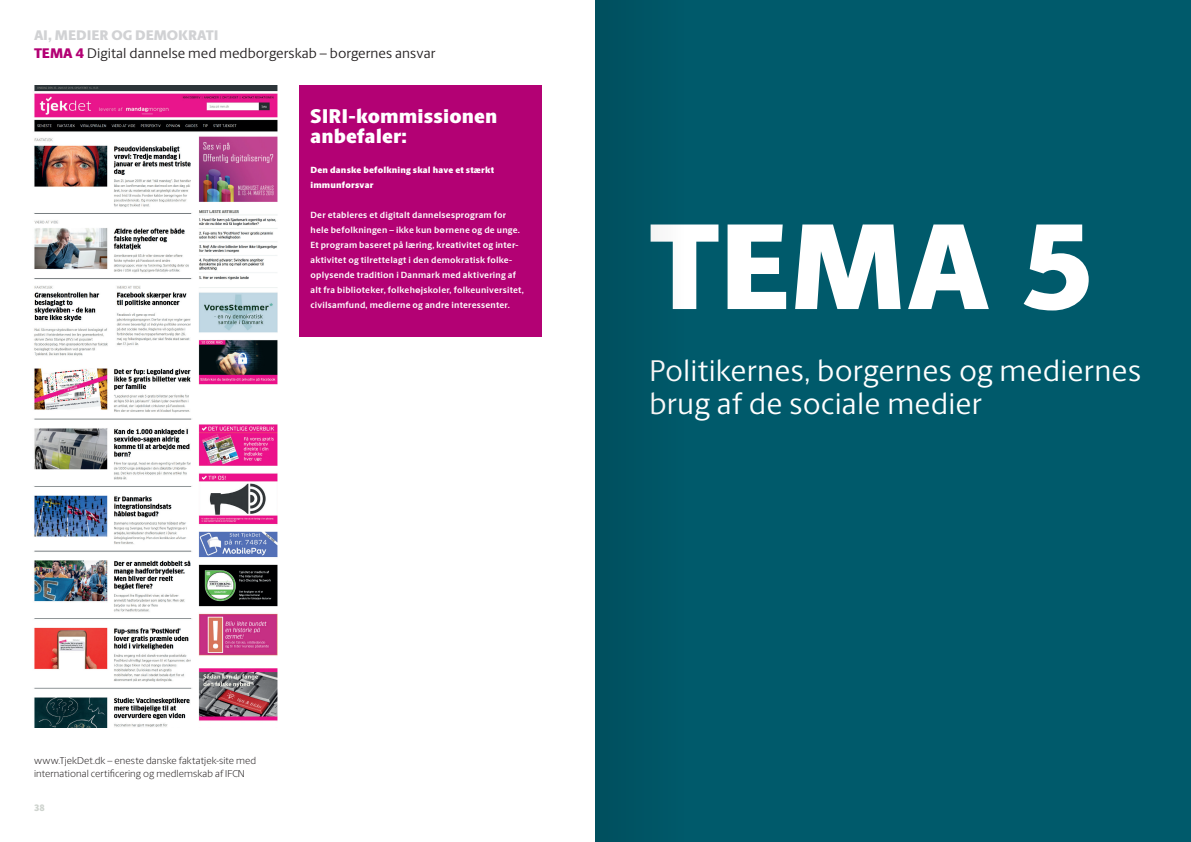
<style>
.page{position:relative;width:1191px;height:842px;background:#fff}
.page>*{position:absolute;margin:0;border:0;box-sizing:border-box;transform-origin:0 0}
.t1{font:800 122.5px "Berlingske Sans PRO";color:#fff}
.t2{font:30px/33px "Berlingske Sans PRO";letter-spacing:.005em;color:#fff}
.t3{font:800 20px/20px "Berlingske Sans PRO";letter-spacing:.005em;color:#fff}
.t4{font:14px/18.5px "Berlingske Sans PRO";color:#231f20}
.t5{font:300 10px/13px "Berlingske Sans PRO";letter-spacing:.01em;color:#231f20}
.t6{font:900 10px "Source Sans Pro";color:#ced3ce}
.t7{font:700 9px/15px "Berlingske Sans PRO";letter-spacing:.025em;color:#fff}
.t8{font:800 9px/15px "Berlingske Sans PRO";letter-spacing:.02em;color:#fff}
.s1{font-weight:800;color:#d1d2d4}
.s2{font-weight:800;color:#b30174}
</style>
<div class="page">
<div style="left:595px;top:0;width:596px;height:842px;background:#005a6b"></div>
<div style="left:299px;top:85px;width:242px;height:252px;background:#b30174"></div>
<img style="left:34px;top:86px;width:244px;height:641px">
<div style="left:595px;top:0;width:101px;height:842px;background:#005565"></div>
<h3 class="t4" style="left:34px;top:25px;width:403px"><span class="s1">AI, MEDIER OG DEMOKRATI<br></span><span class="s2">TEMA 4</span> Digital dannelse med medborgerskab – borgernes ansvar</h3>
<h3 class="t3" style="left:310px;top:106px;width:188px">SIRI-kommissionen anbefaler:</h3>
<p class="t8" style="left:310px;top:162px;width:185px">Den danske befolkning skal have et stærkt immunforsvar</p>
<p class="t7" style="left:310px;top:207px;width:215px">Der etableres et digitalt dannelsesprogram for hele befolkningen – ikke kun børnene og de unge.<br>Et program baseret på læring, kreativitet og inter&shy;aktivitet og tilrettelagt i den demokratisk folke&shy;oplysende tradition i Danmark med aktivering af alt fra biblioteker, folkehøjskoler, folkeuniversitet, civilsamfund, medierne og andre interessenter.</p>
<h1 class="t1" style="left:649px;top:175px;width:448px">TEMA 5</h1>
<h2 class="t2" style="left:649px;top:353px;width:493px">Politikernes, borgernes og mediernes brug af de sociale medier</h2>
<p class="t5" style="left:34px;top:754px;width:224px">www.TjekDet.dk – eneste danske faktatjek-site med international certificering og medlemskab af IFCN</p>
<p class="t6" style="left:34px;top:801px;width:12px">38</p>
</div>
